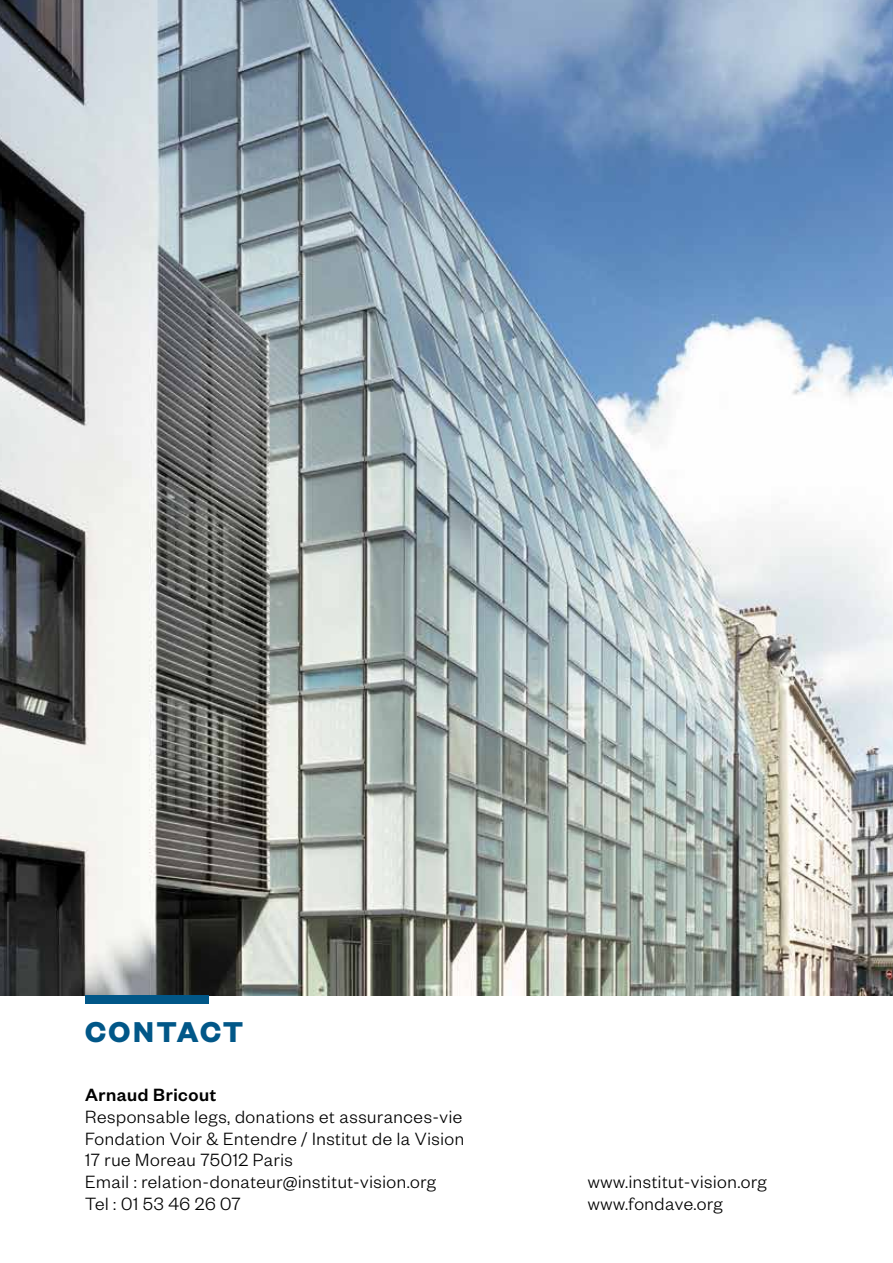
<style>
.page{position:relative;width:893px;height:1263px;background:#fff}
.page>*{position:absolute;margin:0;border:0;box-sizing:border-box;transform-origin:0 0}
.t1{font:700 31.5px "Founders Grotesk";letter-spacing:.065em;color:#015788}
.t2{font:300 19.5px/21.8px "Founders Grotesk";letter-spacing:.03em;color:#000}
.t3{font:500 19.5px "Founders Grotesk";letter-spacing:.03em;color:#000}
</style>
<div class="page">
<img style="left:0;top:0;width:893px;height:995px">
<div style="left:85px;top:995px;width:123px;height:9px;background:#015788"></div>
<h1 class="t1" style="left:85px;top:1012px;width:160px">CONTACT</h1>
<p class="t3" style="left:85px;top:1083px;width:133px">Arnaud Bricout</p>
<p class="t2" style="left:85px;top:1105px;width:381px">Responsable legs, donations et assurances-vie Fondation Voir &amp; Entendre / Institut de la Vision 17 rue Moreau 75012 Paris<br>Email : relation-donateur@institut-vision.org Tel : 01 53 46 26 07</p>
<p class="t2" style="left:588px;top:1170px;width:180px">www.institut-vision.org www.fondave.org</p>
</div>
